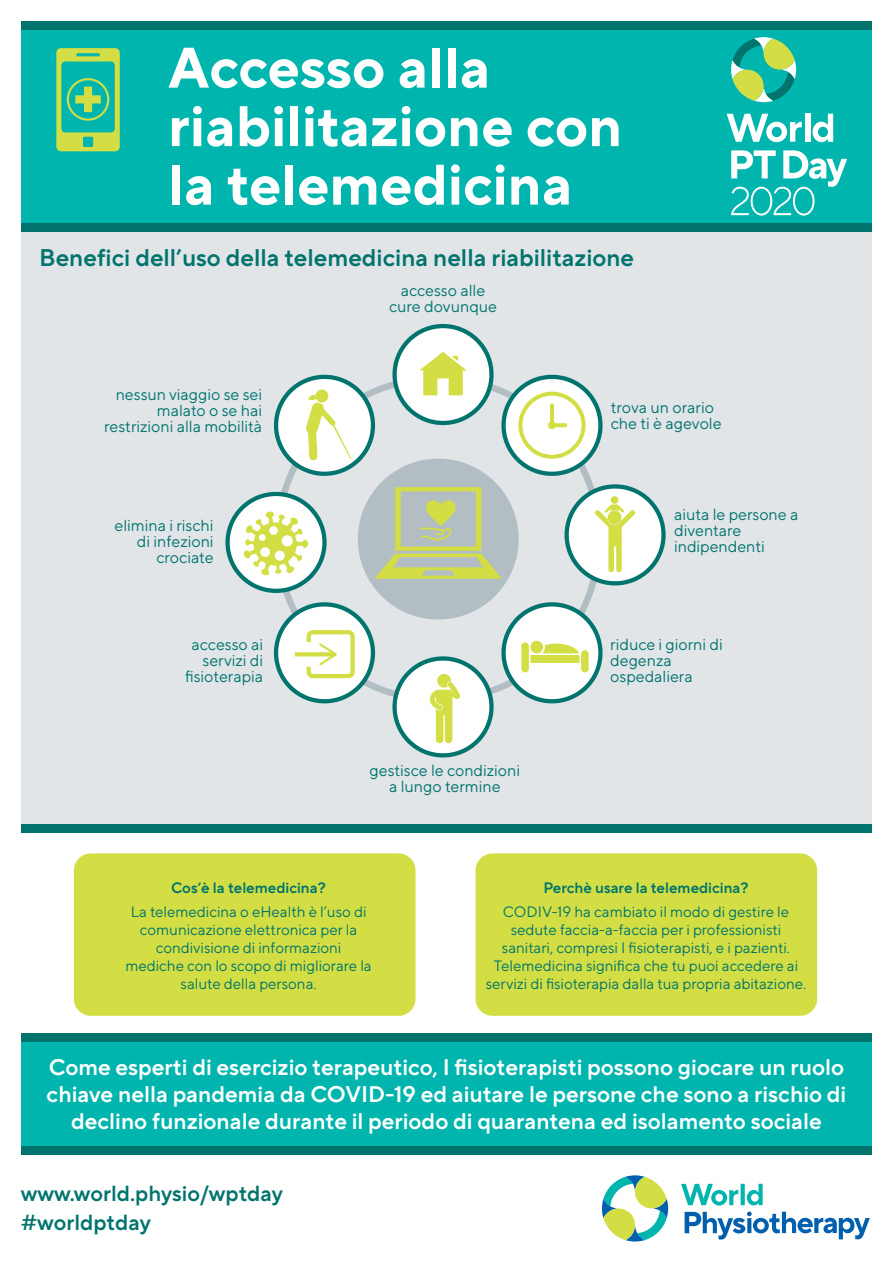
<style>
.page{position:relative;width:893px;height:1263px;background:#fff}
.page>*{position:absolute;margin:0;border:0;box-sizing:border-box;transform-origin:0 0}
.t1{font:700 57px/58.5px "TT Norms Pro";color:#fff}
.t2{font:600 24px "TT Norms Pro";color:#00746d}
.t3{font:600 22.5px/27px "TT Norms Pro";color:#fff;text-align:center}
.t4{font:600 21.75px "TT Norms Pro";color:#00746d}
.t5{font:15.9px/15.9px "TT Norms Pro";color:#00746d;text-align:right}
.t6{font:15px/18px "TT Norms Pro";color:#00746d;text-align:center}
.t7{font:600 15px "TT Norms Pro";color:#00746d}
</style>
<div class="page">
<div style="left:21px;top:227px;width:851px;height:597px;background:#e1e5e8"></div>
<div style="left:475px;top:853px;width:342px;height:163px;background:#d2de43;border-radius:17px"></div>
<div style="left:21px;top:23px;width:851px;height:200px;background:#00b5ae"></div>
<div style="left:21px;top:1037px;width:851px;height:115px;background:#00b5ae"></div>
<svg style="left:681px;top:1184px;width:57px;height:21px"></svg>
<svg style="left:741px;top:1184px;width:4px;height:21px"></svg>
<svg style="left:747px;top:1184px;width:16px;height:21px"></svg>
<svg style="left:685px;top:1211px;width:185px;height:28px"></svg>
<svg style="left:602px;top:1175px;width:66px;height:66px"></svg>
<div style="left:21px;top:1033px;width:851px;height:9px;background:#00746d"></div>
<div style="left:21px;top:223px;width:851px;height:9px;background:#00746d"></div>
<div style="left:21px;top:21px;width:851px;height:9px;background:#00746d"></div>
<svg style="left:731px;top:37px;width:65px;height:65px"></svg>
<svg style="left:727px;top:114px;width:75px;height:28px"></svg>
<div style="left:805px;top:114px;width:5px;height:28px;background:#fff"></div>
<svg style="left:812px;top:114px;width:21px;height:28px"></svg>
<svg style="left:731px;top:150px;width:116px;height:66px"></svg>
<svg style="left:56px;top:48px;width:64px;height:103px"></svg>
<div style="left:67px;top:78px;width:42px;height:43px;border:2px solid #d2de43;border-radius:50%"></div>
<svg style="left:225px;top:324px;width:441px;height:434px"></svg>
<div style="left:21px;top:1145px;width:851px;height:9px;background:#00746d"></div>
<div style="left:21px;top:824px;width:851px;height:9px;background:#00746d"></div>
<div style="left:74px;top:853px;width:341px;height:163px;background:#d2de43;border-radius:17px"></div>
<h1 class="t1" style="left:168px;top:34px;width:456px">Accesso alla riabilitazione con la telemedicina</h1>
<h2 class="t2" style="left:39px;top:240px;width:596px">Benefici dell’uso della telemedicina nella riabilitazione</h2>
<p class="t5" style="left:104px;top:385px;width:159px">nessun viaggio se sei malato o se hai restrizioni alla mobilità</p>
<p class="t5" style="left:115px;top:516px;width:101px">elimina i rischi di infezioni crociate</p>
<p class="t5" style="left:185px;top:635px;width:80px">accesso ai servizi di fisioterapia</p>
<p class="t5" style="left:389px;top:281px;width:109px;text-align:center">accesso alle cure dovunque</p>
<p class="t5" style="left:370px;top:761px;width:152px;text-align:center">gestisce le condizioni a lungo termine</p>
<p class="t5" style="left:611px;top:398px;width:112px;text-align:left">trova un orario che ti è agevole</p>
<p class="t5" style="left:674px;top:505px;width:126px;text-align:left">aiuta le persone a diventare indipendenti</p>
<p class="t5" style="left:610px;top:635px;width:114px;text-align:left">riduce i giorni di degenza ospedaliera</p>
<p class="t7" style="left:171px;top:876px;width:156px">Cos’è la telemedicina?</p>
<p class="t6" style="left:125px;top:901px;width:248px">La telemedicina o eHealth è l’uso di comunicazione elettronica per la condivisione di informazioni mediche con lo scopo di migliorare la salute della persona.</p>
<p class="t7" style="left:543px;top:876px;width:207px">Perchè usare la telemedicina?</p>
<p class="t6" style="left:486px;top:901px;width:322px">CODIV-19 ha cambiato il modo di gestire le sedute faccia-a-faccia per i professionisti sanitari, compresi I fisioterapisti, e i pazienti.<br>Telemedicina significa che tu puoi accedere ai servizi di fisioterapia dalla tua propria abitazione.</p>
<h3 class="t3" style="left:47px;top:1052px;width:801px">Come esperti di esercizio terapeutico, I fisioterapisti possono giocare un ruolo chiave nella pandemia da COVID-19 ed aiutare le persone che sono a rischio di declino funzionale durante il periodo di quarantena ed isolamento sociale</h3>
<h3 class="t4" style="left:21px;top:1177px;width:264px">www.world.physio/wptday</h3>
<h3 class="t4" style="left:21px;top:1207px;width:131px">#worldptday</h3>
</div>
